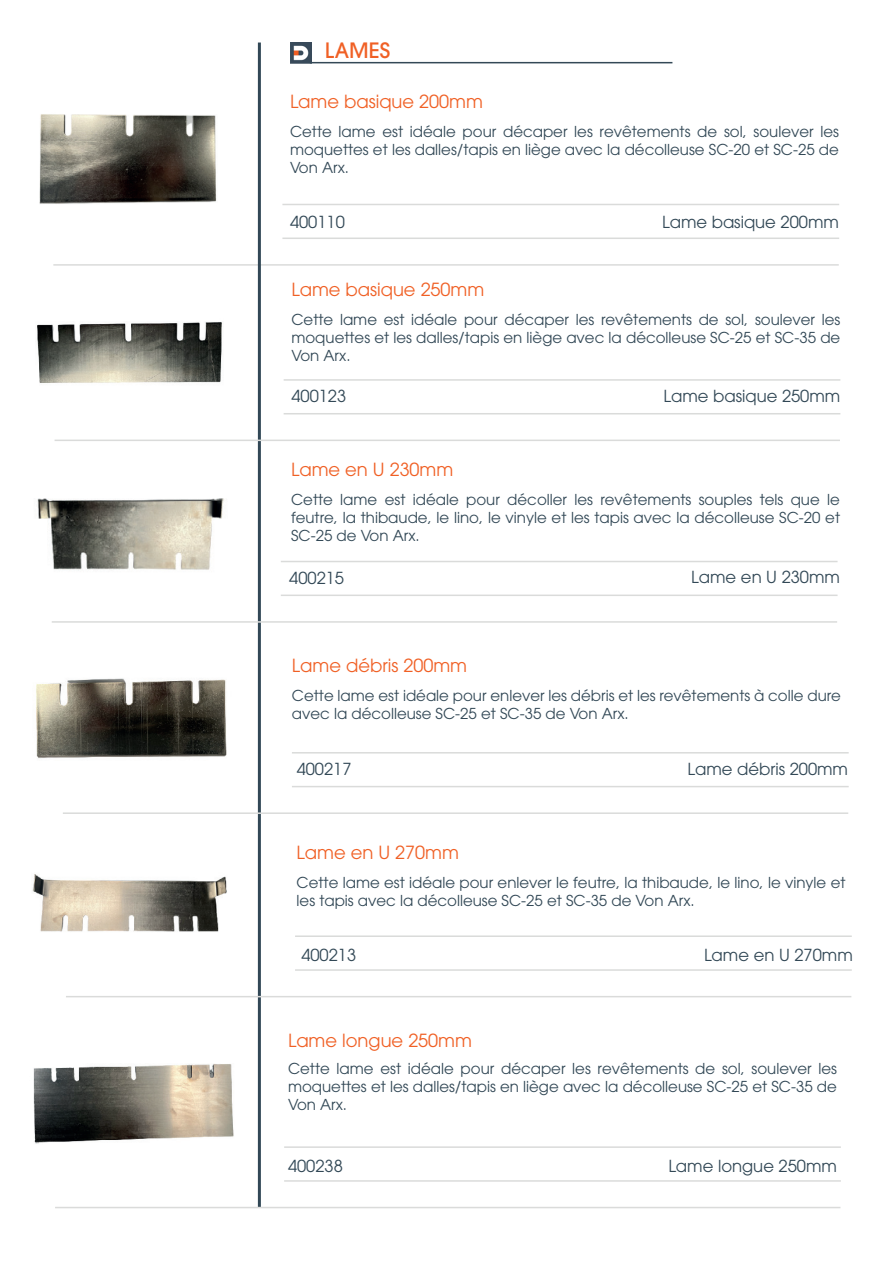
<style>
.page{position:relative;width:893px;height:1263px;background:#fff}
.page>*{position:absolute;margin:0;border:0;box-sizing:border-box;transform-origin:0 0}
.t1{font:500 21px "ITC Avant Garde Pro";color:#f06025}
.t2{font:18px "ITC Avant Garde Pro";color:#f06025}
.t3{font:16.5px "ITC Avant Garde Pro";color:#324856}
.t4{font:15px/18px "ITC Avant Garde Pro";color:#324856;text-align:justify}
</style>
<div class="page">
<hr style="left:282px;top:204px;width:557px;height:1px;background:#dadbda">
<hr style="left:282px;top:238px;width:557px;height:1px;background:#dadbda">
<hr style="left:53px;top:264px;width:786px;height:2px;background:#dadbda">
<img style="left:290px;top:43px;width:21px;height:20px">
<hr style="left:310px;top:62px;width:362px;height:1px;background:#344957">
<hr style="left:258px;top:43px;width:3px;height:1164px;background:#324856">
<hr style="left:284px;top:379px;width:556px;height:2px;background:#dadbda">
<hr style="left:284px;top:413px;width:556px;height:1px;background:#dadbda">
<hr style="left:55px;top:440px;width:785px;height:1px;background:#dadbda">
<hr style="left:281px;top:561px;width:556px;height:1px;background:#dadbda">
<hr style="left:281px;top:595px;width:556px;height:1px;background:#dadbda">
<hr style="left:52px;top:621px;width:785px;height:2px;background:#dadbda">
<hr style="left:292px;top:752px;width:557px;height:1px;background:#dadbda">
<hr style="left:292px;top:786px;width:557px;height:1px;background:#dadbda">
<hr style="left:63px;top:812px;width:785px;height:2px;background:#dadbda">
<hr style="left:295px;top:935px;width:557px;height:2px;background:#dadbda">
<hr style="left:295px;top:969px;width:557px;height:2px;background:#dadbda">
<hr style="left:66px;top:996px;width:785px;height:1px;background:#dadbda">
<img style="left:37px;top:322px;width:185px;height:61px">
<img style="left:36px;top:678px;width:191px;height:81px">
<img style="left:32px;top:874px;width:195px;height:58px">
<img style="left:39px;top:114px;width:178px;height:90px">
<img style="left:37px;top:498px;width:187px;height:73px">
<hr style="left:284px;top:1146px;width:557px;height:2px;background:#dadbda">
<hr style="left:284px;top:1180px;width:557px;height:2px;background:#dadbda">
<hr style="left:55px;top:1207px;width:785px;height:1px;background:#dadbda">
<img style="left:33px;top:1064px;width:201px;height:80px">
<p class="t1" style="left:325px;top:37px;width:67px">LAMES</p>
<p class="t2" style="left:290px;top:90px;width:194px">Lame basique 200mm</p>
<p class="t4" style="left:290px;top:122px;width:550px">Cette lame est idéale pour décaper les revêtements de sol, soulever les moquettes et les dalles/tapis en liège avec la décolleuse SC-20 et SC-25 de Von Arx.</p>
<p class="t3" style="left:290px;top:211px;width:56px">400110</p>
<p class="t3" style="left:662px;top:212px;width:178px">Lame basique 200mm</p>
<p class="t2" style="left:291px;top:278px;width:194px">Lame basique 250mm</p>
<p class="t4" style="left:291px;top:310px;width:550px">Cette lame est idéale pour décaper les revêtements de sol, soulever les moquettes et les dalles/tapis en liège avec la décolleuse SC-25 et SC-35 de Von Arx.</p>
<p class="t3" style="left:291px;top:386px;width:56px">400123</p>
<p class="t3" style="left:663px;top:386px;width:178px">Lame basique 250mm</p>
<p class="t2" style="left:291px;top:458px;width:164px">Lame en U 230mm</p>
<p class="t4" style="left:291px;top:490px;width:550px">Cette lame est idéale pour décoller les revêtements souples tels que le feutre, la thibaude, le lino, le vinyle et les tapis avec la décolleuse SC-20 et SC-25 de Von Arx.</p>
<p class="t3" style="left:289px;top:567px;width:56px">400215</p>
<p class="t3" style="left:691px;top:566px;width:150px">Lame en U 230mm</p>
<p class="t2" style="left:292px;top:654px;width:177px">Lame débris 200mm</p>
<p class="t4" style="left:292px;top:686px;width:550px">Cette lame est idéale pour enlever les débris et les revêtements à colle dure avec la décolleuse SC-25 et SC-35 de Von Arx.</p>
<p class="t3" style="left:297px;top:759px;width:56px">400217</p>
<p class="t2" style="left:297px;top:841px;width:164px">Lame en U 270mm</p>
<p class="t3" style="left:688px;top:759px;width:162px">Lame débris 200mm</p>
<p class="t4" style="left:297px;top:873px;width:550px">Cette lame est idéale pour enlever le feutre, la thibaude, le lino, le vinyle et les tapis avec la décolleuse SC-25 et SC-35 de Von Arx.</p>
<p class="t3" style="left:704px;top:945px;width:150px">Lame en U 270mm</p>
<p class="t3" style="left:301px;top:945px;width:56px">400213</p>
<p class="t2" style="left:288px;top:1029px;width:185px">Lame longue 250mm</p>
<p class="t4" style="left:288px;top:1059px;width:550px">Cette lame est idéale pour décaper les revêtements de sol, soulever les moquettes et les dalles/tapis en liège avec la décolleuse SC-25 et SC-35 de Von Arx.</p>
<p class="t3" style="left:288px;top:1155px;width:56px">400238</p>
<p class="t3" style="left:668px;top:1155px;width:170px">Lame longue 250mm</p>
</div>
